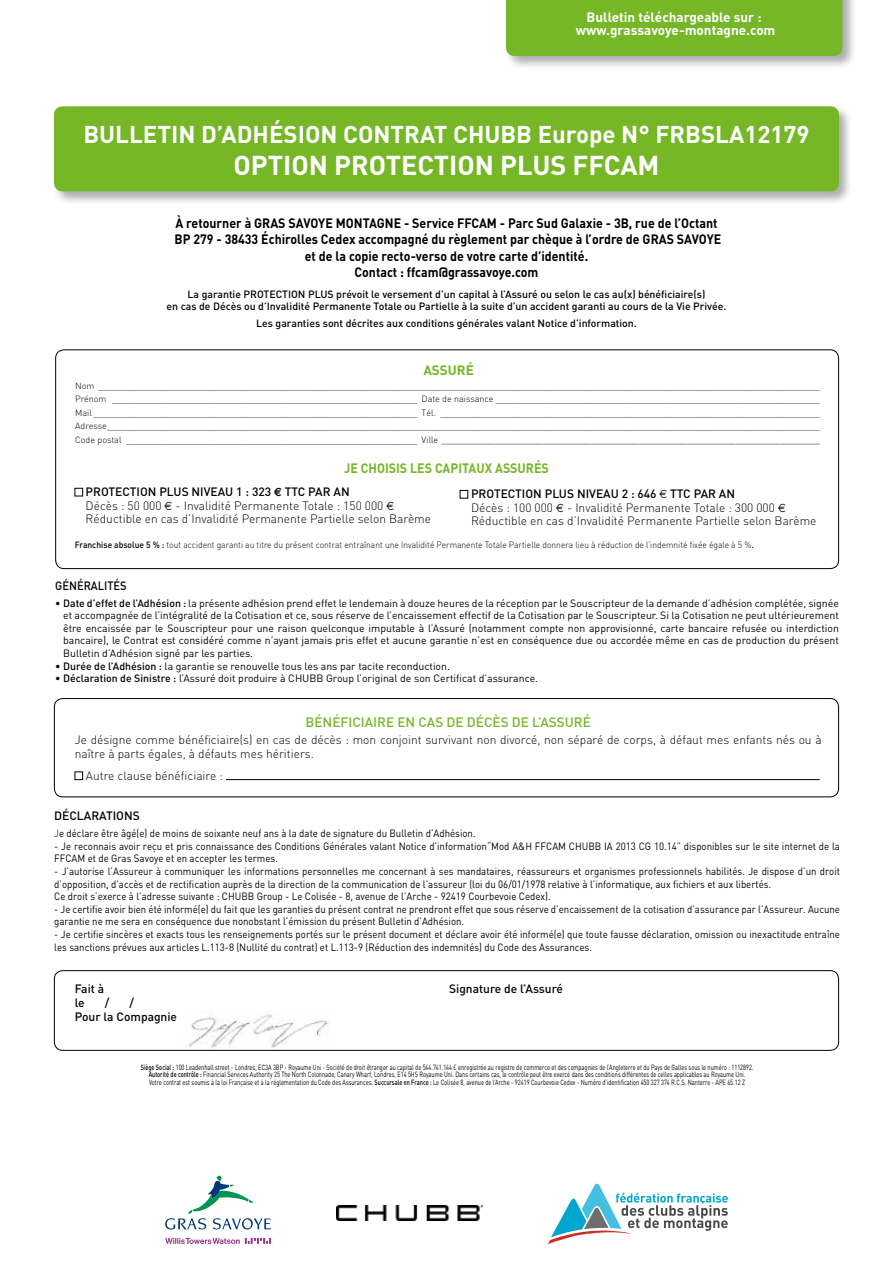
<style>
.page{position:relative;width:893px;height:1263px;background:#fff}
.page>*{position:absolute;margin:0;border:0;box-sizing:border-box;transform-origin:0 0}
.t1{font:700 27px "DIN";color:#fff}
.t2{font:700 24px "DIN";color:#fff}
.t3{font:700 13.5px/16.2px "DIN";color:#000;text-align:center;scale:.92 1}
.t4{font:700 13.5px/13.5px "DIN";color:#fff;text-align:center}
.t5{font:500 13.5px "DIN";color:#75b726}
.t6{font:700 13.5px "DIN";color:#75b726;scale:.92 1}
.t7{font:700 13.5px "DIN";color:#75b726}
.t8{font:300 12px/13.5px "DIN";color:#000}
.t9{font:500 12px/14.4px "DIN";color:#000}
.t10{font:500 12px "DIN";color:#000;scale:.92 1}
.t11{font:10.5px/12.6px "DIN";color:#000;scale:.92 1}
.t12{font:10.5px/12.6px "DIN";color:#000;text-align:justify}
.t13{font:500 10.5px/12.6px "DIN";color:#000;text-align:center}
.t14{font:300 9px/13.5px "DIN";color:#000;text-align:justify}
.t15{font:300 9px "DIN";color:#000;scale:.94 1}
.t16{font:7.5px/7.5px "DIN";color:#000;text-align:center;scale:.75 1}
.t17{font:7.5px "DIN";color:#000}
.s1{font-weight:300;font-size:9px}
.s2{font-weight:500}
.s3{font-family:"Euro Sans";font-weight:700}
.s4{font-family:"Euro Sans";font-weight:400}
.s5{font-weight:300}
</style>
<div class="page">
<div style="left:52px;top:104px;width:801px;height:102px;background:#000;opacity:.33"></div>
<div style="left:54px;top:106px;width:785px;height:85px;background:#75b726;border-radius:9px"></div>
<div style="left:55px;top:349px;width:784px;height:220px;border:1px solid #000;border-radius:9px"></div>
<div style="left:75px;top:488px;width:8px;height:8px;border:1px solid #000"></div>
<div style="left:460px;top:490px;width:8px;height:8px;border:1px solid #000"></div>
<div style="left:54px;top:698px;width:785px;height:99px;border:1px solid #000;border-radius:9px"></div>
<div style="left:75px;top:772px;width:8px;height:8px;border:1px solid #000"></div>
<hr style="left:226px;top:779px;width:594px;height:1px;background:#000">
<div style="left:54px;top:970px;width:785px;height:81px;border:1px solid #000;border-radius:9px"></div>
<img style="left:189px;top:1014px;width:141px;height:35px">
<div style="left:504px;top:0;width:352px;height:70px;background:#000;opacity:.33"></div>
<div style="left:506px;top:0;width:336px;height:56px;background:#75b726"></div>
<svg style="left:165px;top:1238px;width:106px;height:6px"></svg>
<svg style="left:165px;top:1175px;width:106px;height:55px"></svg>
<img style="left:336px;top:1205px;width:146px;height:15px">
<svg style="left:548px;top:1184px;width:180px;height:60px"></svg>
<p class="t4" style="left:576px;top:10px;width:201px">Bulletin téléchargeable sur : www.grassavoye-montagne.com</p>
<h2 class="t2" style="left:83px;top:118px;width:728px">BULLETIN D’ADHÉSION CONTRAT CHUBB Europe N° FRBSLA12179</h2>
<h1 class="t1" style="left:233px;top:148px;width:428px">OPTION PROTECTION PLUS FFCAM</h1>
<p class="t3" style="left:175px;top:215px;width:596px">À retourner à GRAS SAVOYE MONTAGNE - Service FFCAM - Parc Sud Galaxie - 3B, rue de l’Octant BP 279 - 38433 Échirolles Cedex accompagné du règlement par chèque à l’ordre de GRAS SAVOYE et de la copie recto-verso de votre carte d’identité.<br>Contact : ffcam@grassavoye.com</p>
<p class="t13" style="left:167px;top:287px;width:561px">La garantie PROTECTION PLUS prévoit le versement d’un capital à l’Assuré ou selon le cas au(x) bénéficiaire(s)<br>en cas de Décès ou d’Invalidité Permanente Totale ou Partielle à la suite d’un accident garanti au cours de la Vie Privée.</p>
<p class="t13" style="left:256px;top:317px;width:382px">Les garanties sont décrites aux conditions générales valant Notice d’information.</p>
<p class="t7" style="left:423px;top:361px;width:52px">ASSURÉ</p>
<p class="t14" style="left:75px;top:379px;width:746px">Nom_ ____________________________________________________________________________________________________________________________________________________________ Prénom _ __________________________________________________________________ Date de naissance_______________________________________________________________________ Mail_______________________________________________________________________ Tél._ __________________________________________________________________________________ Adresse___________________________________________________________________________________________________________________________________________________________</p>
<p class="t17" style="left:75px;top:435px;width:747px"><span class="s1">Code postal ________________________________________________________________ Ville</span> ______________________________________________________________________________________________</p>
<p class="t6" style="left:344px;top:460px;width:224px">JE CHOISIS LES CAPITAUX ASSURÉS</p>
<p class="t8" style="left:86px;top:485px;width:347px"><span class="s2">PROTECTION PLUS NIVEAU 1 : 323</span> <span class="s3">€</span> <span class="s2">TTC PAR AN<br></span>Décès : 50 000 <span class="s4">€</span> - Invalidité Permanente Totale : 150 000 <span class="s4">€<br></span>Réductible en cas d’Invalidité Permanente Partielle selon Barème</p>
<p class="t15" style="left:75px;top:539px;width:724px"><span class="s2">Franchise absolue 5 % :</span> tout accident garanti au titre du présent contrat entraînant une Invalidité Permanente Totale Partielle donnera lieu à réduction de l’indemnité fixée égale à 5 %<span class="s2">.</span></p>
<p class="t8" style="left:471px;top:487px;width:347px"><span class="s2">PROTECTION PLUS NIVEAU 2 : 646</span> <span class="s4">€</span> <span class="s2">TTC PAR AN<br></span>Décès : 100 000 <span class="s4">€</span> - Invalidité Permanente Totale : 300 000 <span class="s4">€<br></span>Réductible en cas d’Invalidité Permanente Partielle selon Barème</p>
<p class="t10" style="left:55px;top:578px;width:79px">GÉNÉRALITÉS</p>
<p class="t12" style="left:63px;top:596px;width:777px;text-indent:-8px"><span class="s2">• Date d’effet de l’Adhésion :</span> la présente adhésion prend effet le lendemain à douze heures de la réception par le Souscripteur de la demande d’adhésion complétée, signée et accompagnée de l’intégralité de la Cotisation et ce, sous réserve de l’encaissement effectif de la Cotisation par le Souscripteur. Si la Cotisation ne peut ultérieurement être encaissée par le Souscripteur pour une raison quelconque imputable à l’Assuré (notamment compte non approvisionné, carte bancaire refusée ou interdiction bancaire), le Contrat est considéré comme n’ayant jamais pris effet et aucune garantie n’est en conséquence due ou accordée même en cas de production du présent Bulletin d’Adhésion signé par les parties.</p>
<p class="t12" style="left:55px;top:659px;width:396px"><span class="s2">• Durée de l’Adhésion :</span> la garantie se renouvelle tous les ans par tacite reconduction.</p>
<p class="t12" style="left:55px;top:672px;width:484px"><span class="s2">• Déclaration de Sinistre :</span> l’Assuré doit produire à CHUBB Group l’original de son Certificat d’assurance.</p>
<p class="t5" style="left:306px;top:713px;width:287px">BÉNÉFICIAIRE EN CAS DE DÉCÈS DE L’ASSURÉ</p>
<p class="t8" style="left:75px;top:733px;width:748px">Je désigne comme bénéficiaire(s) en cas de décès : mon conjoint survivant non divorcé, non séparé de corps, à défaut mes enfants nés ou à naître à parts égales, à défauts mes héritiers.</p>
<p class="t8" style="left:86px;top:769px;width:138px">Autre clause bénéficiaire :</p>
<p class="t9" style="left:54px;top:808px;width:87px">DÉCLARATIONS</p>
<p class="t11" style="left:54px;top:827px;width:460px"><span class="s5">J</span>e déclare être âgé(e) de moins de soixante neuf ans à la date de signature du Bulletin d’Adhésion.</p>
<p class="t11" style="left:54px;top:839px;width:856px">- Je reconnais avoir reçu et pris connaissance des Conditions Générales valant Notice d’information“Mod A&amp;H FFCAM CHUBB IA 2013 CG 10.14” disponibles sur le site internet de la<br>FFCAM et de Gras Savoye et en accepter les termes.</p>
<p class="t11" style="left:54px;top:865px;width:856px">- J’autorise l’Assureur à communiquer les informations personnelles me concernant à ses mandataires, réassureurs et organismes professionnels habilités. Je dispose d’un droit d’opposition, d’accès et de rectification auprès de la direction de la communication de l’assureur (loi du 06/01/1978 relative à l’informatique, aux fichiers et aux libertés.<br>Ce droit s’exerce à l’adresse suivante : CHUBB Group - Le Colisée - 8, avenue de l’Arche - 92419 Courbevoie Cedex).</p>
<p class="t11" style="left:54px;top:902px;width:856px">- Je certifie avoir bien été informé(e) du fait que les garanties du présent contrat ne prendront effet que sous réserve d’encaissement de la cotisation d’assurance par l’Assureur. Aucune garantie ne me sera en conséquence due nonobstant l’émission du présent Bulletin d’Adhésion.</p>
<p class="t11" style="left:54px;top:928px;width:856px">- Je certifie sincères et exacts tous les renseignements portés sur le présent document et déclare avoir été informé(e) que toute fausse déclaration, omission ou inexactitude entraîne les sanctions prévues aux articles L.113-8 (Nullité du contrat) et L.113-9 (Réduction des indemnités) du Code des Assurances.</p>
<p class="t9" style="left:75px;top:981px;width:31px">Fait à</p>
<p class="t9" style="left:449px;top:981px;width:115px">Signature de l’Assuré</p>
<p class="t9" style="left:75px;top:995px;width:11px">le</p>
<p class="t9" style="left:105px;top:995px;width:6px">/</p>
<p class="t9" style="left:75px;top:995px;width:104px;text-indent:55px">/<br>Pour la Compagnie</p>
<p class="t16" style="left:141px;top:1063px;width:819px"><span class="s2">Siège Social :</span> 100 Leadenhall street - Londres, EC3A 3BP - Royaume Uni - Société de droit étranger au capital de 544.741.144 £ enregistrée au registre de commerce et des compagnies de l’Angleterre et du Pays de Galles sous le numéro : 1112892.<br><span class="s2">Autorité de contrôle :</span> Financial Services Authority 25 The North Colonnade, Canary Wharf, Londres, E14 5HS Royaume Uni. Dans certains cas, le contrôle peut être exercé dans des conditions différentes de celles applicables au Royaume Uni.<br>Votre contrat est soumis à la loi Française et à la réglementation du Code des Assurances. <span class="s2">Succursale en France :</span> Le Colisée 8, avenue de l’Arche - 92419 Courbevoie Cedex - Numéro d’identification 450 327 374 R.C.S. Nanterre - APE 65.12 Z</p>
</div>
